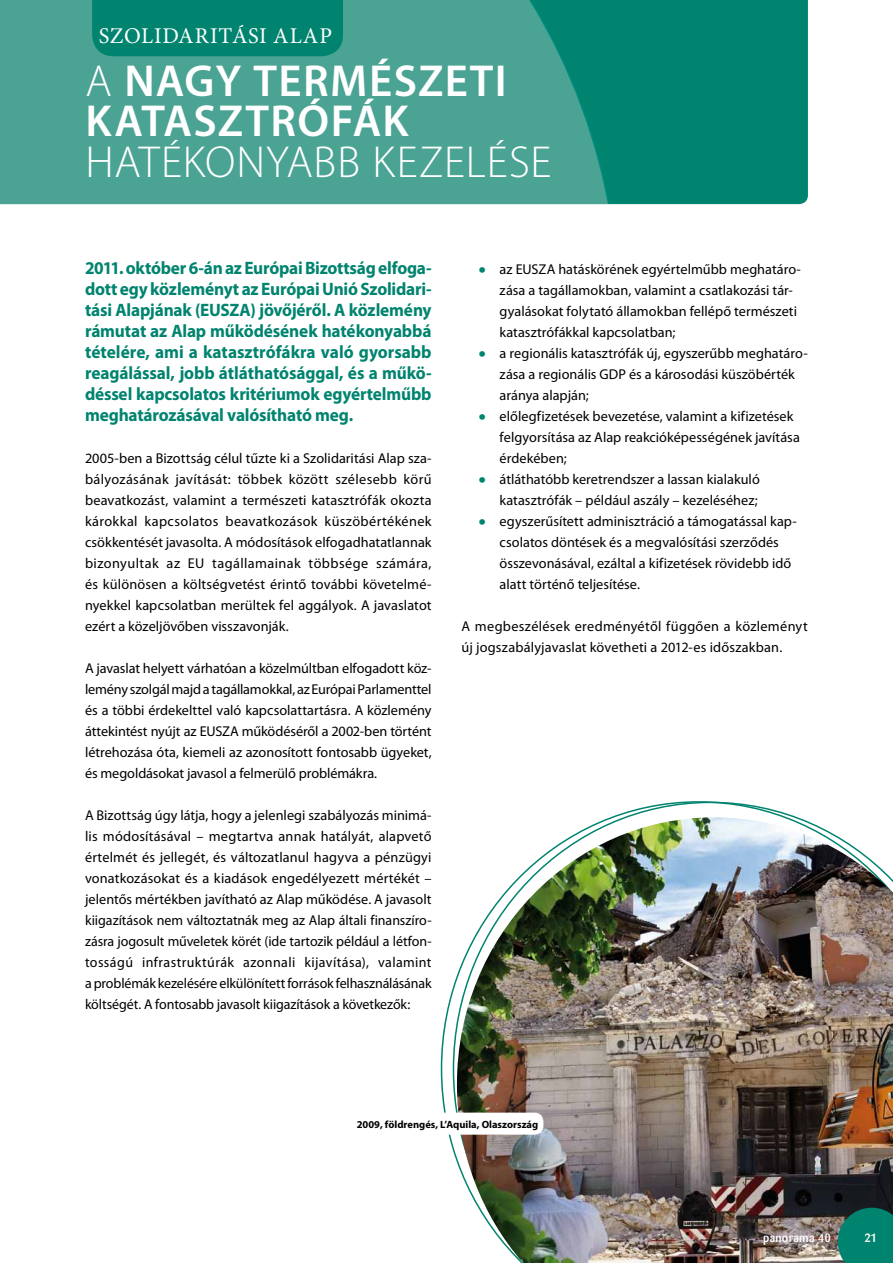
<style>
.page{position:relative;width:893px;height:1263px;background:#fff}
.page>*{position:absolute;margin:0;border:0;box-sizing:border-box;transform-origin:0 0}
.t1{font:600 45px/40.5px "Myriad Pro";letter-spacing:.03em;color:#fff}
.t2{font:300 45px "Myriad Pro";letter-spacing:.015em;color:#fff}
.t3{font:22.5px "Minion Pro";letter-spacing:.035em;color:#fff}
.t4{font:700 18px/21px "Myriad Pro";letter-spacing:-.005em;color:#00846f;text-align:justify;scale:.96 1}
.t5{font:14.25px/21px "Myriad Pro";color:#000}
.t6{font:14.25px/21px "Myriad Pro";letter-spacing:.02em;color:#000}
.t7{font:500 12px "Barmeno";letter-spacing:.02em;color:#fff}
.t8{font:700 10.5px "Myriad Pro";color:#000}
.s1{font-weight:300}
.s2{font-size:27px;color:#00846f}
</style>
<div class="page">
<svg style="left:453px;top:802px;width:344px;height:360px"></svg>
<div style="left:620px;top:0;width:188px;height:204px;background:#00846f"></div>
<svg style="left:0;top:0;width:620px;height:204px;background:#45a090"></svg>
<img style="left:457px;top:817px;width:436px;height:446px">
<svg style="left:838px;top:1208px;width:55px;height:55px;background:#077d6a"></svg>
<div style="left:92px;top:0;width:251px;height:56px;background:#00846f"></div>
<div style="left:334px;top:1112px;width:209px;height:23px;background:#fff;border-radius:9px"></div>
<h2 class="t3" style="left:99px;top:20px;width:235px">SZOLIDARITÁSI ALAP</h2>
<h1 class="t1" style="left:85px;top:61px;width:423px;text-indent:284px">ÉSZETI<br>KATASZTRÓFÁK</h1>
<h1 class="t2" style="left:85px;top:137px;width:467px">HATÉKONYABB KEZELÉSE</h1>
<h1 class="t1" style="left:85px;top:61px;width:222px"><span class="s1">A</span> NAGY TERM</h1>
<p class="t4" style="left:85px;top:257px;width:362px">2011. október 6-án az Európai Bizottság elfoga&shy;dott egy közleményt az Európai Unió Szolidari&shy;tási Alapjának (EUSZA) jövőjéről. A közlemény rámutat az Alap működésének hatékonyabbá tételére, ami a katasztrófákra való gyorsabb reagálással, jobb átláthatósággal, és a műkö&shy;déssel kapcsolatos kritériumok egyértelműbb meghatározásával valósítható meg.</p>
<p class="t5" style="left:85px;top:448px;width:348px;text-align:justify">2005-ben a Bizottság célul tűzte ki a Szolidaritási Alap sza&shy;bályozásának javítását: többek között szélesebb körű beavatkozást, valamint a természeti katasztrófák okozta károkkal kapcsolatos beavatkozások küszöbértékének csökkentését javasolta. A módosítások elfogadhatatlannak bizonyultak az EU tagállamainak többsége számára, és különösen a költségvetést érintő további követelmé&shy;nyekkel kapcsolatban merültek fel aggályok. A javaslatot ezért a közeljövőben visszavonják.</p>
<p class="t5" style="left:85px;top:658px;width:348px;text-align:justify">A javaslat helyett várhatóan a közelmúltban elfogadott köz&shy;lemény szolgál majd a tagállamokkal, az Európai Parlamenttel és a többi érdekelttel való kapcsolattartásra. A közlemény áttekintést nyújt az EUSZA működéséről a 2002-ben történt létrehozása óta, kiemeli az azonosított fontosabb ügyeket, és megoldásokat javasol a felmerülő problémákra.</p>
<p class="t5" style="left:85px;top:805px;width:348px;text-align:justify">A Bizottság úgy látja, hogy a jelenlegi szabályozás minimá&shy;lis módosításával – megtartva annak hatályát, alapvető értelmét és jellegét, és változatlanul hagyva a pénzügyi vonatkozásokat és a kiadások engedélyezett mértékét – jelentős mértékben javítható az Alap működése. A javasolt kiigazítások nem változtatnák meg az Alap általi finanszíro&shy;zásra jogosult műveletek körét (ide tartozik például a létfon&shy;tosságú infrastruktúrák azonnali kijavítása), valamint a problémák kezelésére elkülönített források felhasználásának költségét. A fontosabb javasolt kiigazítások a következők:</p>
<p class="t5" style="left:500px;top:259px;width:303px;text-indent:-21px"><span class="s2">•</span> az EUSZA hatáskörének egyértelműbb meghatáro&shy;zása a tagállamokban, valamint a csatlakozási tár&shy;gyalásokat folytató államokban fellépő természeti katasztrófákkal kapcsolatban;</p>
<p class="t5" style="left:500px;top:343px;width:310px;text-indent:-21px"><span class="s2">•</span> a regionális katasztrófák új, egyszerűbb meghatáro&shy;zása a regionális GDP és a károsodási küszöbérték aránya alapján;</p>
<p class="t5" style="left:500px;top:406px;width:302px;text-indent:-21px"><span class="s2">•</span> előlegfizetések bevezetése, valamint a kifizetések felgyorsítása az Alap reakcióképességének javítása érdekében;</p>
<p class="t5" style="left:478px;top:469px;width:283px;text-align:right"><span class="s2">•</span> átláthatóbb keretrendszer a lassan kialakuló katasztrófák – például aszály – kezeléséhez;</p>
<p class="t5" style="left:500px;top:511px;width:299px;text-indent:-21px"><span class="s2">•</span> egyszerűsített adminisztráció a támogatással kap&shy;csolatos döntések és a megvalósítási szerződés összevonásával, ezáltal a kifizetések rövidebb idő alatt történő teljesítése.</p>
<p class="t6" style="left:461px;top:616px;width:348px">A megbeszélések eredményétől függően a közleményt új jogszabályjavaslat követheti a 2012-es időszakban.</p>
<p class="t8" style="left:357px;top:1118px;width:183px">2009, földrengés, L’Aquila, Olaszország</p>
<p class="t7" style="left:763px;top:1230px;width:69px">panorama 40</p>
<p class="t7" style="left:864px;top:1231px;width:14px">21</p>
</div>
